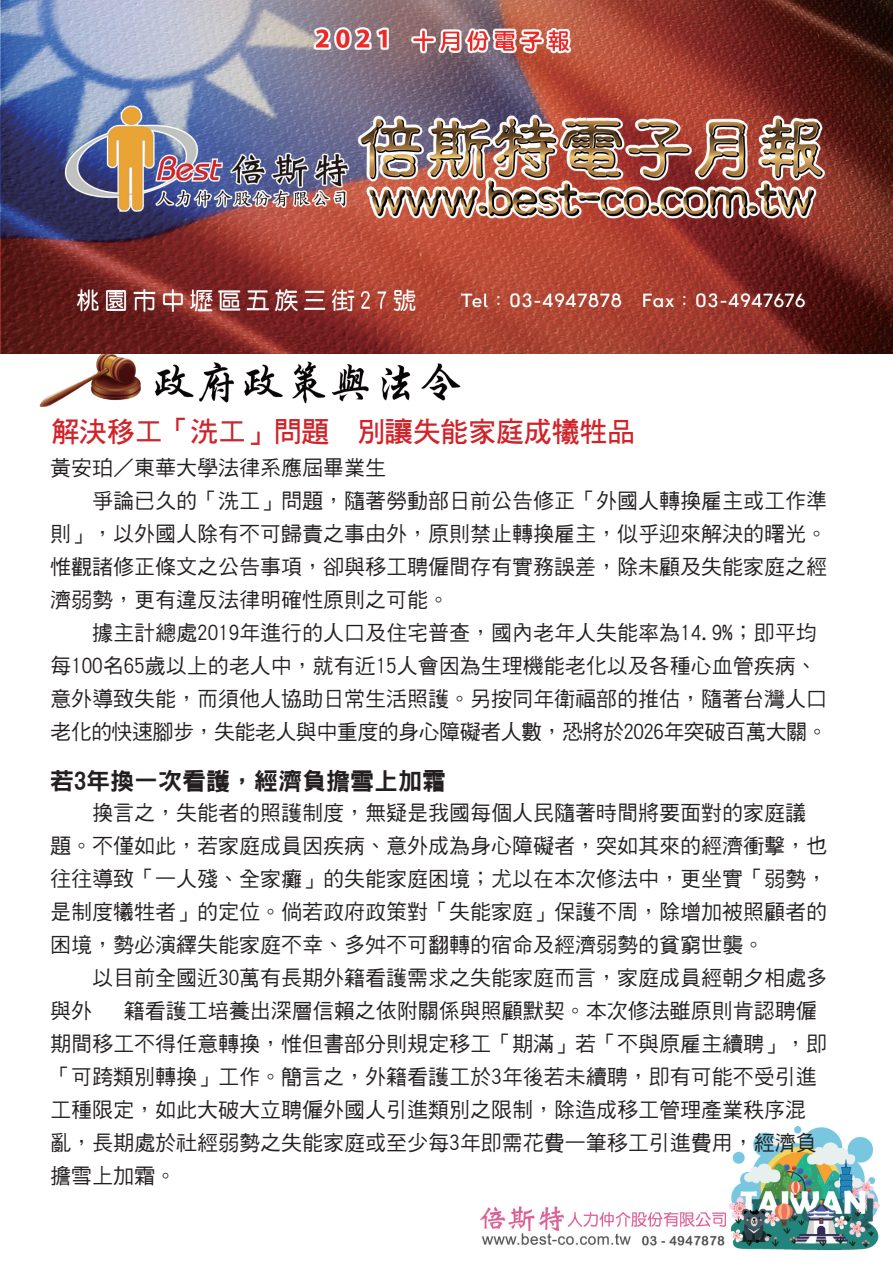
<style>
.page{position:relative;width:893px;height:1263px;background:#fff}
.page>*{position:absolute;margin:0;border:0;box-sizing:border-box;transform-origin:0 0}
.t1{font:28.5px "DF Hei W7 WIN BF";letter-spacing:-.025em;color:#d1232a}
.t2{font:24px "DFN Hei W9 WIN BF";color:#231f20}
.t3{font:21px/33px "DF Hei W5 WIN BF";color:#231f20}
.t4{font:21px "DF Hei W5 WIN BF";letter-spacing:-.025em;color:#231f20}
</style>
<div class="page">
<img style="left:480px;top:1127px;width:399px;height:122px">
<img style="left:40px;top:353px;width:420px;height:54px">
<img style="left:0;top:0;width:893px;height:353px">
<h1 class="t1" style="left:51px;top:417px;width:586px">解決移工「洗工」問題　別讓失能家庭成犧牲品</h1>
<p class="t3" style="left:50px;top:451px;width:337px">黃安珀／東華大學法律系應屆畢業生</p>
<p class="t3" style="left:92px;top:484px;width:736px">爭論已久的「洗工」問題，隨著勞動部日前公告修正「外國人轉換雇主或工作準</p>
<p class="t3" style="left:50px;top:517px;width:778px">則」，以外國人除有不可歸責之事由外，原則禁止轉換雇主，似乎迎來解決的曙光。</p>
<p class="t3" style="left:50px;top:550px;width:778px">惟觀諸修正條文之公告事項，卻與移工聘僱間存有實務誤差，除未顧及失能家庭之經</p>
<p class="t3" style="left:50px;top:583px;width:400px">濟弱勢，更有違反法律明確性原則之可能。</p>
<p class="t3" style="left:92px;top:616px;width:726px">據主計總處2019年進行的人口及住宅普查，國內老年人失能率為14.9%；即平均</p>
<p class="t3" style="left:50px;top:649px;width:768px">每100名65歲以上的老人中，就有近15人會因為生理機能老化以及各種心血管疾病、</p>
<p class="t3" style="left:50px;top:682px;width:778px">意外導致失能，而須他人協助日常生活照護。另按同年衛福部的推估，隨著台灣人口</p>
<p class="t4" style="left:50px;top:721px;width:779px">老化的快速腳步，失能老人與中重度的身心障礙者人數，恐將於2026年突破百萬大關。</p>
<p class="t2" style="left:50px;top:769px;width:397px">若3年換一次看護，經濟負擔雪上加霜</p>
<p class="t3" style="left:50px;top:796px;width:778px;text-indent:42px">換言之，失能者的照護制度，無疑是我國每個人民隨著時間將要面對的家庭議題。不僅如此，若家庭成員因疾病、意外成為身心障礙者，突如其來的經濟衝擊，也往往導致「一人殘、全家癱」的失能家庭困境；尤以在本次修法中，更坐實「弱勢，是制度犧牲者」的定位。倘若政府政策對「失能家庭」保護不周，除增加被照顧者的困境，勢必演繹失能家庭不幸、多舛不可翻轉的宿命及經濟弱勢的貧窮世襲。</p>
<p class="t3" style="left:92px;top:961px;width:736px">以目前全國近30萬有長期外籍看護需求之失能家庭而言，家庭成員經朝夕相處多</p>
<p class="t3" style="left:50px;top:994px;width:43px">與外</p>
<p class="t3" style="left:50px;top:994px;width:778px;text-indent:74px">籍看護工培養出深層信賴之依附關係與照顧默契。本次修法雖原則肯認聘僱期間移工不得任意轉換，惟但書部分則規定移工「期滿」若「不與原雇主續聘」，即「可跨類別轉換」工作。簡言之，外籍看護工於3年後若未續聘，即有可能不受引進工種限定，如此大破大立聘僱外國人引進類別之限制，除造成移工管理產業秩序混亂，長期處於社經弱勢之失能家庭或至少每3年即需花費一筆移工引進費用，經濟負擔雪上加霜。</p>
</div>
